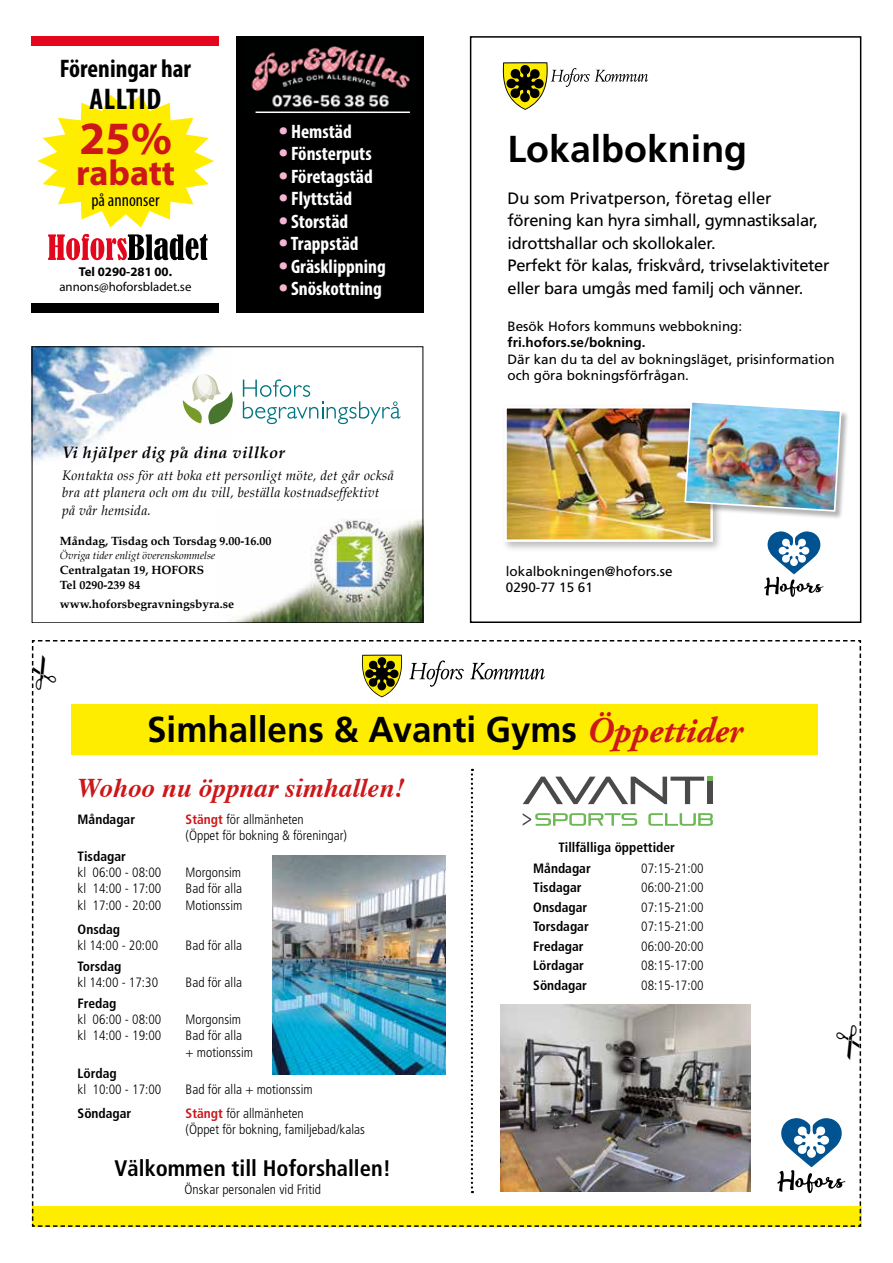
<style>
.page{position:relative;width:893px;height:1263px;background:#fff}
.page>*{position:absolute;margin:0;border:0;box-sizing:border-box;transform-origin:0 0}
.t1{font:700 46.5px "Myriad Pro";color:#cd1719}
.t2{font:700 37.5px "Frutiger";color:#000}
.t3{font:700 36px "Frutiger";color:#000}
.t4{font:700 36px "Myriad Pro";color:#cd1719}
.t5{font:700 condensed 30px "Myriad Pro";letter-spacing:.02em;color:#000}
.t6{font:italic 700 27px "Times";color:#cd1719}
.t7{font:700 condensed 25.5px "Myriad Pro";color:#000}
.t8{font:700 condensed 22.5px "Frutiger";color:#000}
.t9{font:700 condensed 19.5px "Myriad Pro";color:#fff}
.t10{font:condensed 18px "Myriad Pro";color:#000}
.t11{font:16.5px/22.5px "Frutiger";letter-spacing:-.02em;color:#000}
.t12{font:italic 700 16.5px "Palatino";letter-spacing:.02em;color:#000}
.t13{font:300 condensed 13.5px/16.2px "Frutiger";color:#000}
.t14{font:13.5px/16.2px "Frutiger";color:#000}
.t15{font:700 condensed 13.5px "Frutiger";color:#000}
.t16{font:italic 13.5px/18px "Palatino";letter-spacing:.02em;color:#000}
.t17{font:700 13.5px "Frutiger";color:#000}
.t18{font:12.9px "Myriad Pro";color:#000}
.t19{font:700 12.9px "Myriad Pro";color:#000}
.t20{font:700 12px/15px "Palatino";color:#000}
.t21{font:italic 10.5px "Palatino";color:#000}
.s1{font-family:"Interstate";font-weight:900;color:#f5b5d2}
.s2{font-family:"Adobe Garamond Pro";font-style:italic;color:#cd1719}
.s3{font-weight:700;color:#cd1719}
</style>
<div class="page">
<div style="left:470px;top:36px;width:391px;height:587px;border:2px solid #000"></div>
<svg style="left:503px;top:62px;width:145px;height:48px"></svg>
<svg style="left:764px;top:531px;width:60px;height:66px"></svg>
<div style="left:502px;top:403px;width:221px;height:149px;background:#000;opacity:.26"></div>
<img style="left:507px;top:409px;width:203px;height:130px">
<div style="left:504px;top:406px;width:209px;height:136px;border:2px solid #fff"></div>
<div style="left:685px;top:401px;width:165px;height:119px;background:#000;opacity:.3"></div>
<img style="left:683px;top:401px;width:159px;height:112px">
<img style="left:34px;top:349px;width:180px;height:112px">
<img style="left:233px;top:519px;width:188px;height:102px">
<svg style="left:183px;top:374px;width:50px;height:50px"></svg>
<svg style="left:243px;top:379px;width:157px;height:45px"></svg>
<div style="left:236px;top:36px;width:187px;height:277px;background:#000"></div>
<img style="left:251px;top:46px;width:159px;height:67px">
<hr style="left:256px;top:112px;width:154px;height:1px;background:#fff">
<div style="left:32px;top:36px;width:187px;height:9px;background:#e3061d"></div>
<div style="left:32px;top:303px;width:187px;height:10px;background:#000"></div>
<svg style="left:37px;top:95px;width:177px;height:132px"></svg>
<svg style="left:48px;top:234px;width:160px;height:26px"></svg>
<svg style="left:32px;top:640px;width:829px;height:587px"></svg>
<h3 class="t7" style="left:60px;top:53px;width:133px">Föreningar har</h3>
<h3 class="t5" style="left:90px;top:80px;width:73px">ALLTID</h3>
<h1 class="t1" style="left:79px;top:108px;width:94px">25%</h1>
<h3 class="t4" style="left:76px;top:150px;width:100px">rabatt</h3>
<h3 class="t10" style="left:91px;top:189px;width:70px">på annonser</h3>
<p class="t19" style="left:79px;top:263px;width:95px">Tel 0290-281 00.</p>
<p class="t18" style="left:59px;top:279px;width:133px">annons@hoforsbladet.se</p>
<h3 class="t9" style="left:279px;top:119px;width:75px"><span class="s1">•</span> Hemstäd</h3>
<h3 class="t9" style="left:279px;top:141px;width:94px"><span class="s1">•</span> Fönsterputs</h3>
<h3 class="t9" style="left:279px;top:164px;width:96px"><span class="s1">•</span> Företagstäd</h3>
<h3 class="t9" style="left:279px;top:186px;width:75px"><span class="s1">•</span> Flyttstäd</h3>
<h3 class="t9" style="left:279px;top:209px;width:71px"><span class="s1">•</span> Storstäd</h3>
<h3 class="t9" style="left:279px;top:231px;width:81px"><span class="s1">•</span> Trappstäd</h3>
<h3 class="t9" style="left:279px;top:254px;width:108px"><span class="s1">•</span> Gräsklippning</h3>
<h3 class="t9" style="left:279px;top:276px;width:105px"><span class="s1">•</span> Snöskottning</h3>
<p class="t12" style="left:62px;top:439px;width:224px">Vi hjälper dig på dina villkor</p>
<p class="t16" style="left:62px;top:466px;width:333px">Kontakta oss för att boka ett personligt möte, det går också bra att planera och om du vill, beställa kostnadseffektivt på vår hemsida.</p>
<p class="t20" style="left:60px;top:533px;width:213px">Måndag, Tisdag och Torsdag 9.00-16.00</p>
<p class="t21" style="left:60px;top:547px;width:157px">Övriga tider enligt överenskommelse</p>
<p class="t20" style="left:60px;top:562px;width:146px">Centralgatan 19, HOFORS<br>Tel 0290-239 84</p>
<p class="t20" style="left:60px;top:596px;width:176px">www.hoforsbegravningsbyra.se</p>
<h2 class="t2" style="left:507px;top:127px;width:241px">Lokalbokning</h2>
<p class="t11" style="left:507px;top:186px;width:323px">Du som Privatperson, företag eller förening kan hyra simhall, gymnastiksalar, idrottshallar och skollokaler.<br>Perfekt för kalas, friskvård, trivselaktiviteter eller bara umgås med familj och vänner.</p>
<p class="t14" style="left:507px;top:318px;width:236px">Besök Hofors kommuns webbokning:</p>
<p class="t17" style="left:507px;top:335px;width:140px">fri.hofors.se/bokning.</p>
<p class="t14" style="left:507px;top:351px;width:329px">Där kan du ta del av bokningsläget, prisinformation och göra bokningsförfrågan.</p>
<p class="t14" style="left:506px;top:563px;width:168px">lokalbokningen@hofors.se<br>0290-77 15 61</p>
<h3 class="t3" style="left:147px;top:708px;width:597px">Simhallens &amp; Avanti Gyms <span class="s2">Öppettider</span></h3>
<h3 class="t6" style="left:78px;top:762px;width:329px">Wohoo nu öppnar simhallen!</h3>
<p class="t15" style="left:78px;top:811px;width:59px">Måndagar</p>
<p class="t13" style="left:186px;top:811px;width:163px"><span class="s3">Stängt</span> för allmänheten<br>(Öppet för bokning &amp; föreningar)</p>
<p class="t15" style="left:78px;top:848px;width:50px">Tisdagar</p>
<p class="t13" style="left:78px;top:865px;width:85px">kl 06:00 - 08:00</p>
<p class="t13" style="left:186px;top:865px;width:57px">Morgonsim</p>
<p class="t13" style="left:78px;top:881px;width:85px">kl 14:00 - 17:00</p>
<p class="t13" style="left:186px;top:881px;width:58px">Bad för alla</p>
<p class="t13" style="left:78px;top:897px;width:85px">kl 17:00 - 20:00</p>
<p class="t13" style="left:186px;top:897px;width:58px">Motionssim</p>
<p class="t15" style="left:78px;top:921px;width:44px">Onsdag</p>
<p class="t13" style="left:78px;top:937px;width:82px">kl 14:00 - 20:00</p>
<p class="t13" style="left:186px;top:937px;width:58px">Bad för alla</p>
<p class="t15" style="left:78px;top:958px;width:45px">Torsdag</p>
<p class="t13" style="left:78px;top:974px;width:82px">kl 14:00 - 17:30</p>
<p class="t13" style="left:186px;top:974px;width:58px">Bad för alla</p>
<p class="t15" style="left:78px;top:995px;width:40px">Fredag</p>
<p class="t13" style="left:78px;top:1012px;width:85px">kl 06:00 - 08:00</p>
<p class="t13" style="left:186px;top:1012px;width:57px">Morgonsim</p>
<p class="t13" style="left:78px;top:1028px;width:85px">kl 14:00 - 19:00</p>
<p class="t13" style="left:186px;top:1028px;width:69px">Bad för alla + motionssim</p>
<p class="t15" style="left:78px;top:1065px;width:41px">Lördag</p>
<p class="t13" style="left:78px;top:1081px;width:85px">kl 10:00 - 17:00</p>
<p class="t13" style="left:186px;top:1081px;width:129px">Bad för alla + motionssim</p>
<p class="t15" style="left:78px;top:1105px;width:55px">Söndagar</p>
<p class="t13" style="left:186px;top:1105px;width:181px"><span class="s3">Stängt</span> för allmänheten<br>(Öppet för bokning, familjebad/kalas</p>
<h3 class="t8" style="left:115px;top:1154px;width:278px">Välkommen till Hoforshallen!</h3>
<p class="t13" style="left:185px;top:1181px;width:138px">Önskar personalen vid Fritid</p>
<p class="t15" style="left:558px;top:839px;width:118px">Tillfälliga öppettider</p>
<p class="t15" style="left:533px;top:860px;width:59px">Måndagar</p>
<p class="t13" style="left:641px;top:860px;width:64px">07:15-21:00</p>
<p class="t15" style="left:533px;top:880px;width:50px">Tisdagar</p>
<p class="t13" style="left:641px;top:880px;width:64px">06:00-21:00</p>
<p class="t15" style="left:533px;top:899px;width:55px">Onsdagar</p>
<p class="t13" style="left:641px;top:899px;width:64px">07:15-21:00</p>
<p class="t15" style="left:533px;top:919px;width:57px">Torsdagar</p>
<p class="t13" style="left:641px;top:919px;width:64px">07:15-21:00</p>
<p class="t15" style="left:533px;top:938px;width:52px">Fredagar</p>
<p class="t13" style="left:641px;top:938px;width:64px">06:00-20:00</p>
<p class="t15" style="left:533px;top:957px;width:52px">Lördagar</p>
<p class="t13" style="left:641px;top:958px;width:64px">08:15-17:00</p>
<p class="t15" style="left:533px;top:977px;width:55px">Söndagar</p>
<p class="t13" style="left:641px;top:977px;width:64px">08:15-17:00</p>
</div>
